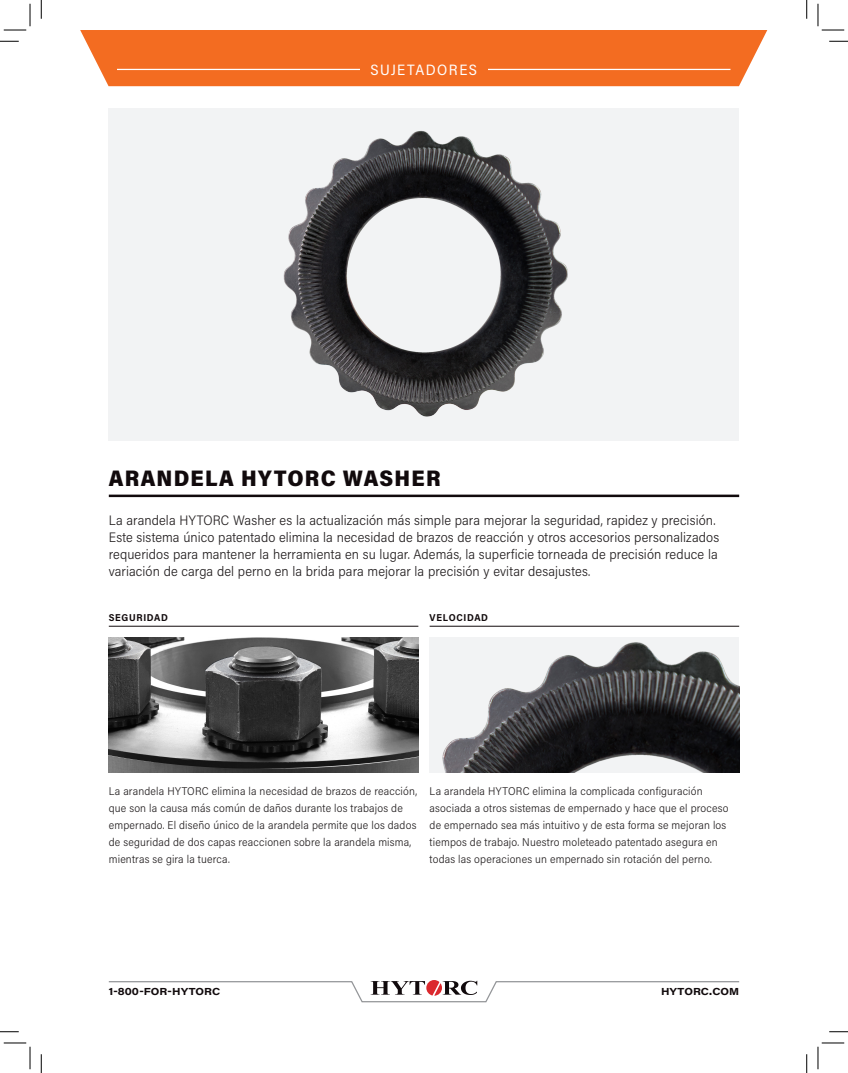
<style>
.page{position:relative;width:848px;height:1073px;background:#fff}
.page>*{position:absolute;margin:0;border:0;box-sizing:border-box;transform-origin:0 0}
.t1{font:900 22.5px "Acumin Pro Semi Cond";letter-spacing:.05em;color:#110a0c}
.t2{font:15px "Acumin Pro Semi Cond";letter-spacing:.1em;color:#fff}
.Sell_Sheet_Body_Copy{font:300 13.75px/16.9px "Acumin Pro Semi Cond";letter-spacing:.005em;color:#231f20}
.Sell_Sheet_Body_Copy-2{font:300 11.25px/16.9px "Acumin Pro Semi Cond";letter-spacing:.015em;color:#231f20}
.t3{font:700 10px "Acumin Pro Wide";letter-spacing:.005em;color:#110a0c}
.t4{font:700 10px "Acumin Pro Semi Cond";letter-spacing:.07em;color:#110a0c}
</style>
<div class="page">
<svg style="left:108px;top:980px;width:632px;height:22px"></svg>
<svg style="left:80px;top:30px;width:687px;height:56px;background:#f3722b"></svg>
<hr style="left:117px;top:69px;width:613px;height:1px;background:#fff">
<div style="left:360px;top:64px;width:127px;height:11px;background:#f36c21"></div>
<hr style="left:109px;top:626px;width:309px;height:1px;background:#110a0c">
<hr style="left:429px;top:626px;width:310px;height:1px;background:#110a0c">
<img style="left:109px;top:638px;width:309px;height:134px">
<img style="left:429px;top:638px;width:310px;height:134px">
<div style="left:109px;top:109px;width:630px;height:332px;background:#f2f3f4"></div>
<img style="left:283px;top:130px;width:285px;height:287px">
<hr style="left:109px;top:494px;width:630px;height:3px;background:#110a0c">
<svg style="left:0;top:41px;width:19px;height:1px"></svg>
<svg style="left:829px;top:41px;width:19px;height:1px"></svg>
<svg style="left:0;top:1031px;width:19px;height:1px"></svg>
<svg style="left:829px;top:1031px;width:19px;height:1px"></svg>
<svg style="left:41px;top:0;width:1px;height:19px"></svg>
<svg style="left:41px;top:1054px;width:1px;height:18px"></svg>
<svg style="left:806px;top:0;width:1px;height:19px"></svg>
<svg style="left:806px;top:1054px;width:1px;height:18px"></svg>
<svg style="left:4px;top:4px;width:27px;height:27px"></svg>
<svg style="left:4px;top:1042px;width:27px;height:27px"></svg>
<svg style="left:817px;top:4px;width:27px;height:27px"></svg>
<svg style="left:817px;top:1042px;width:27px;height:27px"></svg>
<h2 class="t2" style="left:370px;top:59px;width:108px">SUJETADORES</h2>
<p class="t1" style="left:109px;top:462px;width:333px">ARANDELA HYTORC WASHER</p>
<p class="Sell_Sheet_Body_Copy" style="left:109px;top:511px;width:612px">La arandela HYTORC Washer es la actualización más simple para mejorar la seguridad, rapidez y precisión.<br>Este sistema único patentado elimina la necesidad de brazos de reacción y otros accesorios personalizados requeridos para mantener la herramienta en su lugar. Además, la superficie torneada de precisión reduce la variación de carga del perno en la brida para mejorar la precisión y evitar desajustes.</p>
<p class="t4" style="left:109px;top:611px;width:61px">SEGURIDAD</p>
<p class="t4" style="left:429px;top:611px;width:60px">VELOCIDAD</p>
<p class="Sell_Sheet_Body_Copy-2" style="left:109px;top:782px;width:310px">La arandela HYTORC elimina la necesidad de brazos de reacción, que son la causa más común de daños durante los trabajos de empernado. El diseño único de la arandela permite que los dados de seguridad de dos capas reaccionen sobre la arandela misma, mientras se gira la tuerca.</p>
<p class="Sell_Sheet_Body_Copy-2" style="left:429px;top:782px;width:300px">La arandela HYTORC elimina la complicada configuración asociada a otros sistemas de empernado y hace que el proceso de empernado sea más intuitivo y de esta forma se mejoran los tiempos de trabajo. Nuestro moleteado patentado asegura en todas las operaciones un empernado sin rotación del perno.</p>
<p class="t3" style="left:109px;top:984px;width:113px">1-800-FOR-HYTORC</p>
<p class="t3" style="left:661px;top:984px;width:80px">HYTORC.COM</p>
</div>
